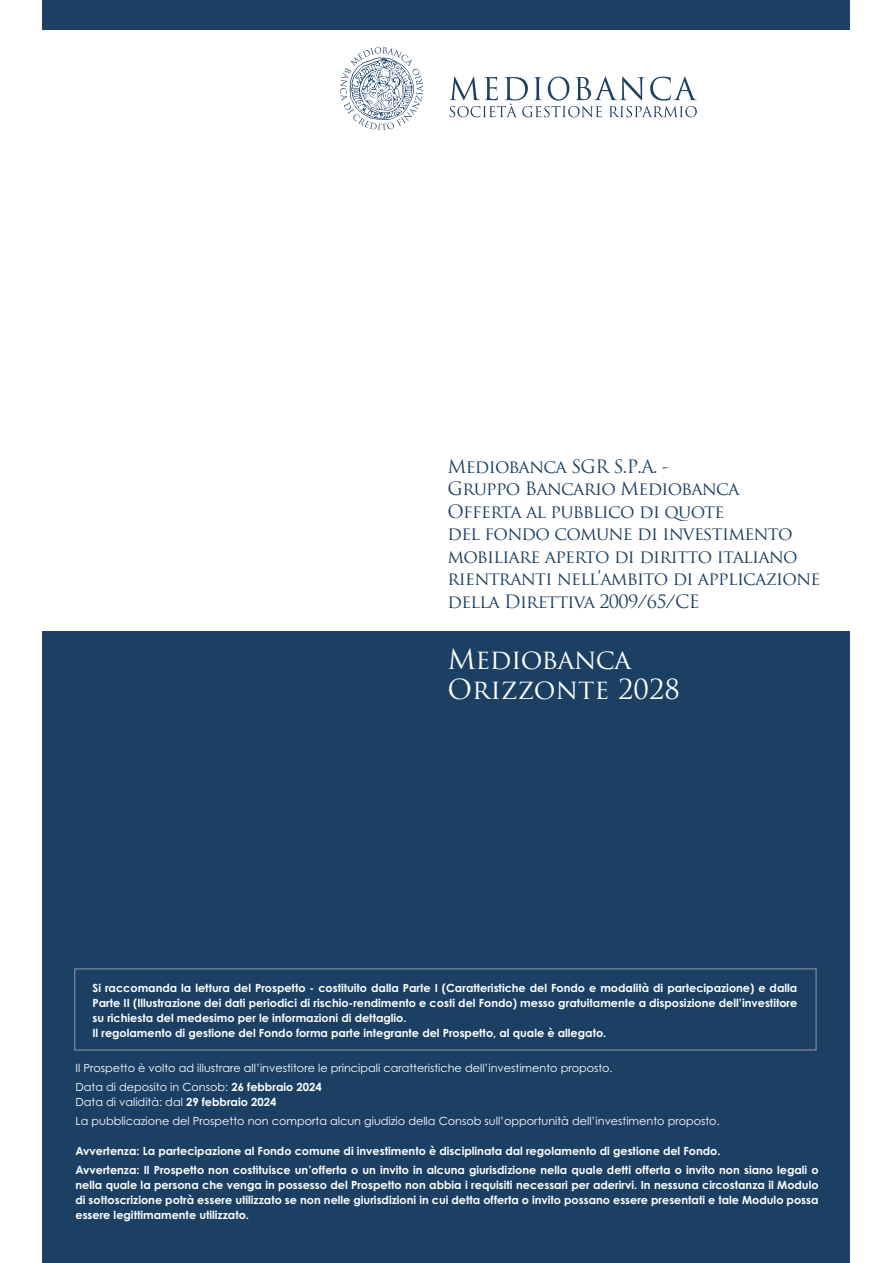
<style>
.page{position:relative;width:893px;height:1263px;background:#fff}
.page>*{position:absolute;margin:0;border:0;box-sizing:border-box;transform-origin:0 0}
.titolo{font:27px "Trajan Pro";color:#fff}
.titolo-2{font:27px "Trajan Pro";letter-spacing:-.02em;color:#fff}
.titolo-3{font:18px/22.5px "Trajan Pro";letter-spacing:-.04em;color:#1b4064}
.Testo{font:700 11.25px/15px "Century Gothic Std";color:#fff;text-align:justify}
.Testo-2{font:11.25px "Century Gothic Std";color:#fff}
.s1{font-weight:700}
</style>
<div class="page">
<div style="left:43px;top:631px;width:807px;height:632px;background:#1b4064"></div>
<div style="left:43px;top:0;width:807px;height:29px;background:#1b4064"></div>
<svg style="left:340px;top:47px;width:83px;height:83px"></svg>
<svg style="left:450px;top:77px;width:247px;height:40px"></svg>
<div style="left:74px;top:968px;width:742px;height:82px;border:1px solid #9799ac"></div>
<p class="titolo-3" style="left:448px;top:455px;width:293px">Mediobanca SGR S.P.A. -<br>Gruppo Bancario Mediobanca</p>
<p class="titolo-3" style="left:448px;top:500px;width:278px">Offerta al pubblico di quote</p>
<p class="titolo-3" style="left:448px;top:522px;width:347px">del fondo comune di investimento</p>
<p class="titolo-3" style="left:448px;top:545px;width:374px">mobiliare aperto di diritto italiano rientranti nell’ambito di applicazione della Direttiva 2009/65/CE</p>
<p class="titolo-2" style="left:448px;top:642px;width:185px">Mediobanca</p>
<p class="titolo" style="left:448px;top:672px;width:234px">Orizzonte 2028</p>
<p class="Testo" style="left:92px;top:980px;width:706px">Si raccomanda la lettura del Prospetto - costituito dalla Parte I (Caratteristiche del Fondo e modalità di partecipazione) e dalla Parte II (Illustrazione dei dati periodici di rischio-rendimento e costi del Fondo) messo gratuitamente a disposizione dell’investitore su richiesta del medesimo per le informazioni di dettaglio.</p>
<p class="Testo" style="left:92px;top:1025px;width:515px">Il regolamento di gestione del Fondo forma parte integrante del Prospetto, al quale è allegato.</p>
<p class="Testo-2" style="left:75px;top:1061px;width:539px">Il Prospetto è volto ad illustrare all’investitore le principali caratteristiche dell’investimento proposto.</p>
<p class="Testo-2" style="left:75px;top:1080px;width:248px">Data di deposito in Consob: <span class="s1">26 febbraio 2024</span></p>
<p class="Testo-2" style="left:75px;top:1095px;width:202px">Data di validità: dal <span class="s1">29 febbraio 2024</span></p>
<p class="Testo-2" style="left:75px;top:1114px;width:646px">La pubblicazione del Prospetto non comporta alcun giudizio della Consob sull’opportunità dell’investimento proposto.</p>
<p class="Testo" style="left:75px;top:1143px;width:647px">Avvertenza: La partecipazione al Fondo comune di investimento è disciplinata dal regolamento di gestione del Fondo.</p>
<p class="Testo" style="left:75px;top:1162px;width:745px">Avvertenza: Il Prospetto non costituisce un’offerta o un invito in alcuna giurisdizione nella quale detti offerta o invito non siano legali o nella quale la persona che venga in possesso del Prospetto non abbia i requisiti necessari per aderirvi. In nessuna circostanza il Modulo di sottoscrizione potrà essere utilizzato se non nelle giurisdizioni in cui detta offerta o invito possano essere presentati e tale Modulo possa essere legittimamente utilizzato.</p>
</div>
